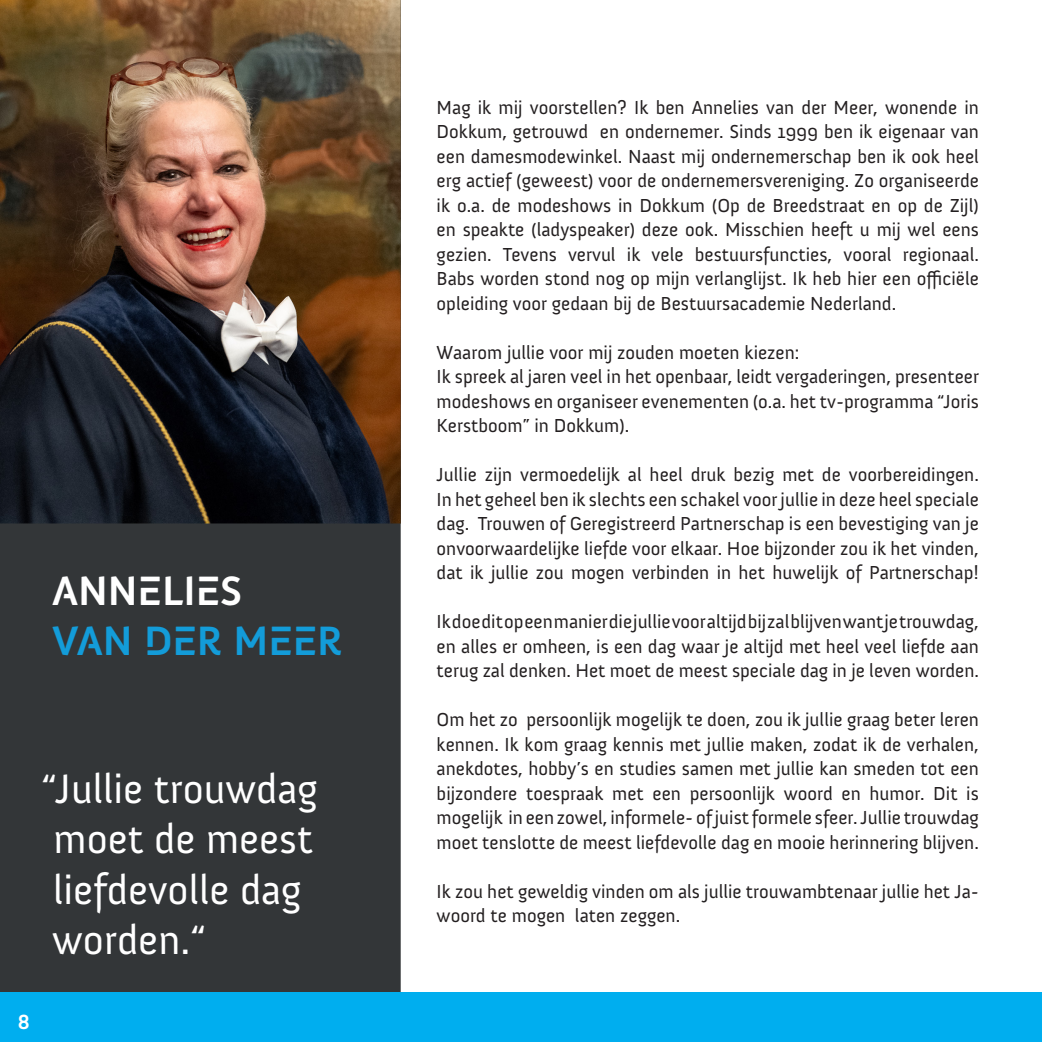
<style>
.page{position:relative;width:1042px;height:1042px;background:#fff}
.page>*{position:absolute;margin:0;border:0;box-sizing:border-box;transform-origin:0 0}
.citaat{font:42px/50.4px "Anivers";color:#fff}
.t1{font:42px/50.4px "NOARDEAST Caps";color:#139cd9}
.t2{font:21px "NOARDEAST Caps";color:#fff}
.voorsteltekst{font:19.25px/24.5px "Anivers";color:#231f20;text-align:justify}
.s1{color:#fff}
</style>
<div class="page">
<div style="left:0;top:0;width:401px;height:1042px;background:#333638"></div>
<div style="left:0;top:992px;width:1042px;height:50px;background:#00aeef"></div>
<img style="left:0;top:0;width:401px;height:523px">
<p class="t1" style="left:52px;top:565px;width:292px"><span class="s1">ANNELIES<br></span>VAN DER MEER</p>
<p class="citaat" style="left:41px;top:764px;width:278px">“Jullie trouwdag moet de meest liefdevolle dag worden.“</p>
<p class="t2" style="left:18px;top:1009px;width:13px">8</p>
<p class="voorsteltekst" style="left:437px;top:95px;width:544px">Mag ik mij voorstellen? Ik ben Annelies van der Meer, wonende in Dokkum, getrouwd en ondernemer. Sinds 1999 ben ik eigenaar van een damesmodewinkel. Naast mij ondernemerschap ben ik ook heel erg actief (geweest) voor de ondernemersvereniging. Zo organiseerde ik o.a. de modeshows in Dokkum (Op de Breedstraat en op de Zijl) en speakte (ladyspeaker) deze ook. Misschien heeft u mij wel eens gezien. Tevens vervul ik vele bestuursfuncties, vooral regionaal.<br>Babs worden stond nog op mijn verlanglijst. Ik heb hier een officiële opleiding voor gedaan bij de Bestuursacademie Nederland.</p>
<p class="voorsteltekst" style="left:437px;top:340px;width:364px">Waarom jullie voor mij zouden moeten kiezen:</p>
<p class="voorsteltekst" style="left:437px;top:365px;width:544px">Ik spreek al jaren veel in het openbaar, leidt vergaderingen, presenteer modeshows en organiseer evenementen (o.a. het tv-programma “Joris Kerstboom” in Dokkum).</p>
<p class="voorsteltekst" style="left:437px;top:463px;width:544px">Jullie zijn vermoedelijk al heel druk bezig met de voorbereidingen.<br>In het geheel ben ik slechts een schakel voor jullie in deze heel speciale dag. Trouwen of Geregistreerd Partnerschap is een bevestiging van je onvoorwaardelijke liefde voor elkaar. Hoe bijzonder zou ik het vinden, dat ik jullie zou mogen verbinden in het huwelijk of Partnerschap!</p>
<p class="voorsteltekst" style="left:437px;top:610px;width:544px">Ik doe dit op een manier die jullie voor altijd bij zal blijven want je trouwdag, en alles er omheen, is een dag waar je altijd met heel veel liefde aan terug zal denken. Het moet de meest speciale dag in je leven worden.</p>
<p class="voorsteltekst" style="left:437px;top:708px;width:544px">Om het zo persoonlijk mogelijk te doen, zou ik jullie graag beter leren kennen. Ik kom graag kennis met jullie maken, zodat ik de verhalen, anekdotes, hobby’s en studies samen met jullie kan smeden tot een bijzondere toespraak met een persoonlijk woord en humor. Dit is mogelijk in een zowel, informele- of juist formele sfeer. Jullie trouwdag moet tenslotte de meest liefdevolle dag en mooie herinnering blijven.</p>
<p class="voorsteltekst" style="left:437px;top:879px;width:544px">Ik zou het geweldig vinden om als jullie trouwambtenaar jullie het Ja&shy;woord te mogen laten zeggen.</p>
</div>
